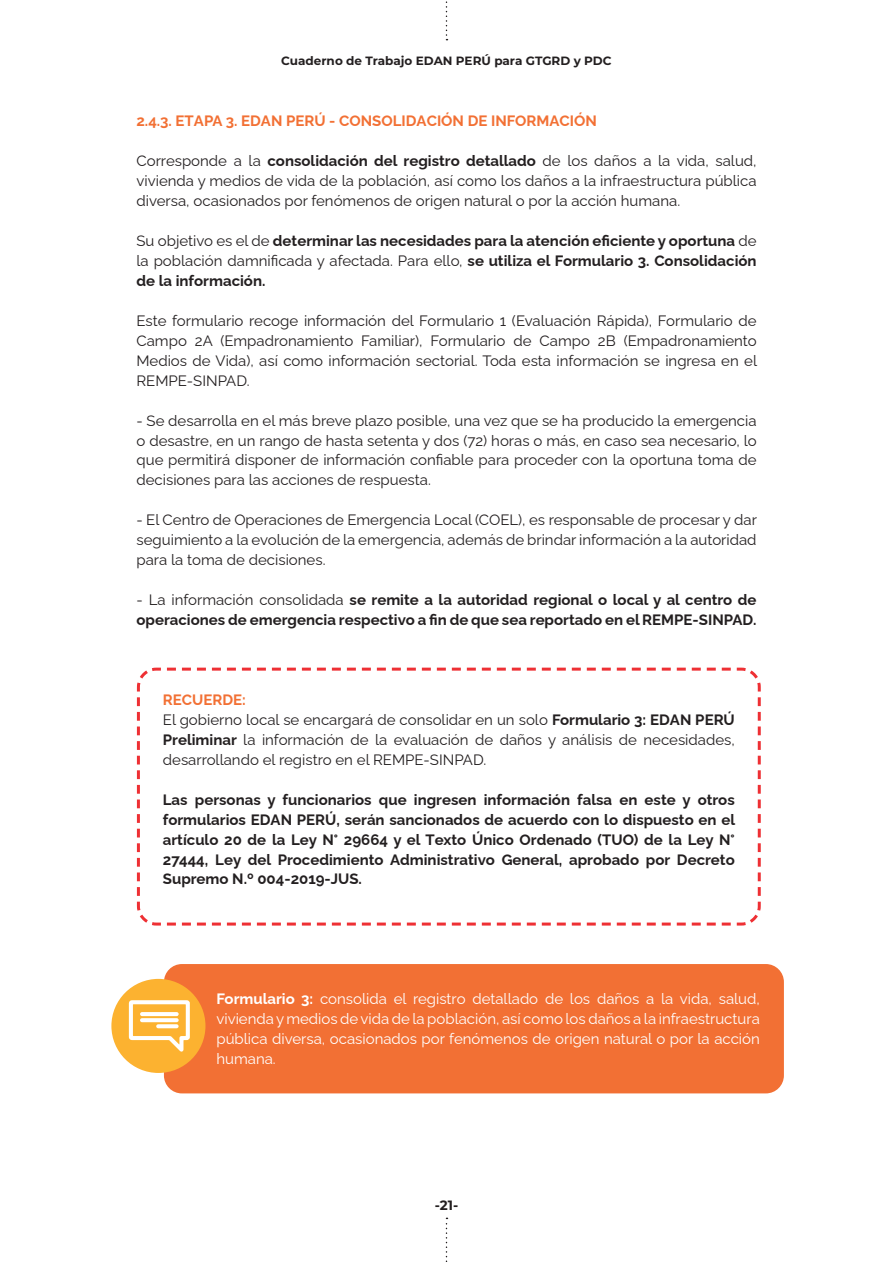
<style>
.page{position:relative;width:893px;height:1263px;background:#fff}
.page>*{position:absolute;margin:0;border:0;box-sizing:border-box;transform-origin:0 0}
.t1{font:15px/20px "Raleway";color:#231f20;text-align:justify}
.t2{font:100 15px/20px "Raleway";color:#231f20;text-align:justify}
.t3{font:15px/20px "Raleway";color:#fff;text-align:justify}
.t4{font:100 15px "Raleway";color:#f27034}
.t5{font:700 13.5px "Montserrat";color:#231f20}
.t6{font:700 12px "Montserrat";color:#231f20}
.s1{font-weight:100}
.s2{font-weight:400}
.s3{font-weight:100;color:#f27034}
</style>
<div class="page">
<svg style="left:136px;top:667px;width:625px;height:259px"></svg>
<div style="left:164px;top:964px;width:620px;height:129px;background:#f27034;border-radius:18px"></div>
<div style="left:111px;top:979px;width:94px;height:94px;background:#fcb230;border-radius:50%"></div>
<svg style="left:129px;top:1000px;width:61px;height:52px"></svg>
<svg style="left:446px;top:1217px;width:1px;height:45px"></svg>
<svg style="left:446px;top:1px;width:1px;height:39px"></svg>
<p class="t6" style="left:281px;top:52px;width:332px">Cuaderno de Trabajo EDAN PERÚ para GTGRD y PDC</p>
<p class="t4" style="left:136px;top:109px;width:462px">2.4.3. ETAPA 3. EDAN PERÚ - CONSOLIDACIÓN DE INFORMACIÓN</p>
<p class="t1" style="left:136px;top:149px;width:622px">Corresponde a la <span class="s1">consolidación del registro detallado</span> de los daños a la vida, salud, vivienda y medios de vida de la población, así como los daños a la infraestructura pública diversa, ocasionados por fenómenos de origen natural o por la acción humana.</p>
<p class="t2" style="left:136px;top:229px;width:622px"><span class="s2">Su objetivo es el de</span> determinar las necesidades para la atención eficiente y oportuna <span class="s2">de la población damnificada y afectada. Para ello,</span> se utiliza el Formulario 3. Consolidación de la información.</p>
<p class="t1" style="left:136px;top:309px;width:622px">Este formulario recoge información del Formulario 1 (Evaluación Rápida), Formulario de Campo 2A (Empadronamiento Familiar), Formulario de Campo 2B (Empadronamiento Medios de Vida), así como información sectorial. Toda esta información se ingresa en el REMPE-SINPAD.</p>
<p class="t1" style="left:136px;top:409px;width:622px">- Se desarrolla en el más breve plazo posible, una vez que se ha producido la emergencia o desastre, en un rango de hasta setenta y dos (72) horas o más, en caso sea necesario, lo que permitirá disponer de información confiable para proceder con la oportuna toma de decisiones para las acciones de respuesta.</p>
<p class="t1" style="left:136px;top:508px;width:622px">- El Centro de Operaciones de Emergencia Local (COEL), es responsable de procesar y dar seguimiento a la evolución de la emergencia, además de brindar información a la autoridad para la toma de decisiones.</p>
<p class="t2" style="left:136px;top:588px;width:622px"><span class="s2">- La información consolidada</span> se remite a la autoridad regional o local y al centro de operaciones de emergencia respectivo a fin de que sea reportado en el REMPE-SINPAD.</p>
<p class="t1" style="left:163px;top:688px;width:573px;text-align:left"><span class="s3">RECUERDE:<br></span>El gobierno local se encargará de consolidar en un solo <span class="s1">Formulario 3: EDAN PERÚ Preliminar</span> la información de la evaluación de daños y análisis de necesidades, desarrollando el registro en el REMPE-SINPAD.</p>
<p class="t2" style="left:163px;top:788px;width:574px">Las personas y funcionarios que ingresen información falsa en este y otros formularios EDAN PERÚ, serán sancionados de acuerdo con lo dispuesto en el artículo 20 de la Ley N° 29664 y el Texto Único Ordenado (TUO) de la Ley N° 27444, Ley del Procedimiento Administrativo General, aprobado por Decreto Supremo N.º 004-2019-JUS.</p>
<p class="t3" style="left:216px;top:987px;width:545px"><span class="s1">Formulario 3:</span> consolida el registro detallado de los daños a la vida, salud, vivienda y medios de vida de la población, así como los daños a la infraestructura pública diversa, ocasionados por fenómenos de origen natural o por la acción humana.</p>
<p class="t5" style="left:435px;top:1195px;width:25px">-21-</p>
</div>
